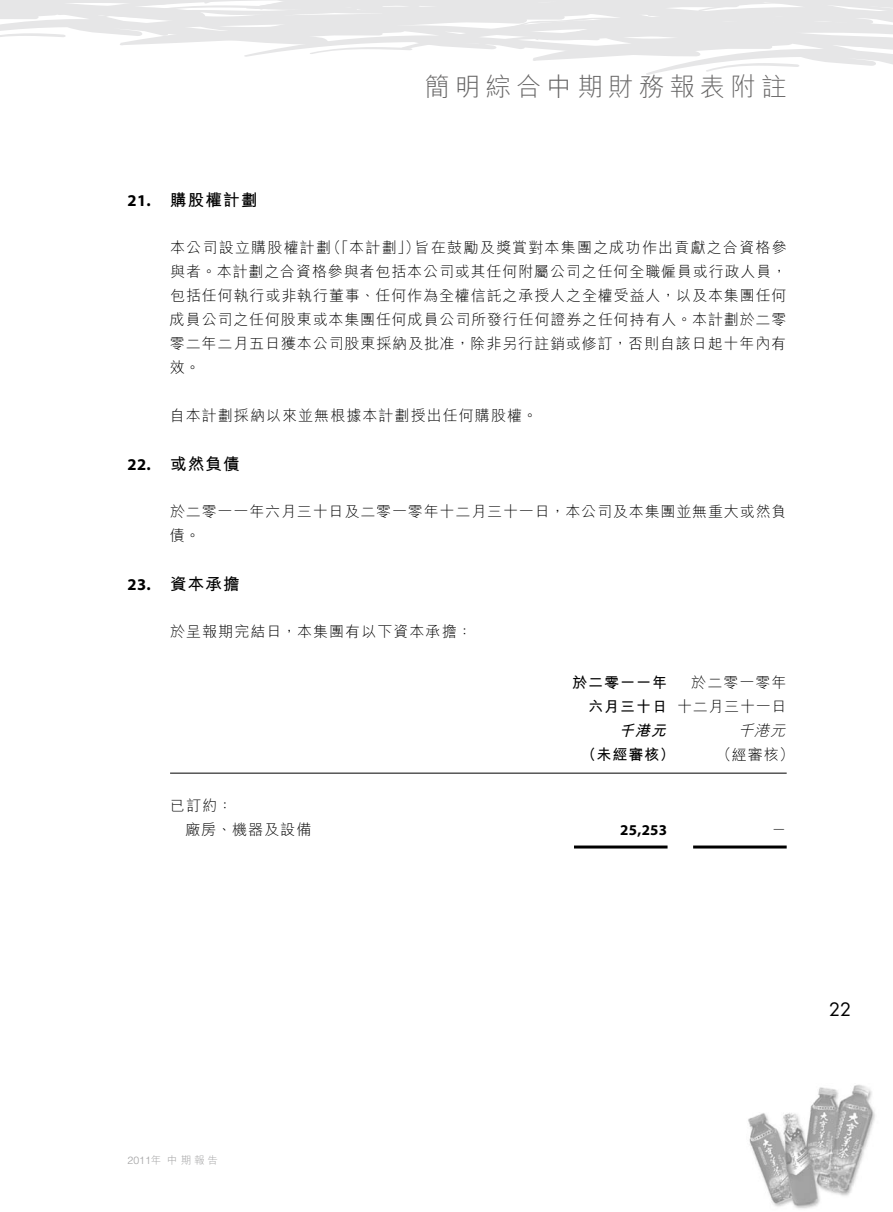
<style>
.page{position:relative;width:893px;height:1212px;background:#fff}
.page>*{position:absolute;margin:0;border:0;box-sizing:border-box;transform-origin:0 0}
.t1{font:300 25.5px "M Hei HK";letter-spacing:.2em;color:#666565}
.t2{font:18px "Futura Std";color:#000}
.t3{font:700 16.5px "M Hei HK";letter-spacing:.07em;color:#000}
.t4{font:700 16.5px "Myriad Pro";color:#000}
.t5{font:300 15px/24px "M Hei HK";letter-spacing:.06em;color:#000}
.t6{font:300 15px "M Hei HK";letter-spacing:.08em;color:#000}
.t7{font:700 15px "M Hei HK";letter-spacing:.07em;color:#000}
.t8{font:700 15px "Myriad Pro";color:#000}
.t9{font:italic 300 15px "M Hei HK";color:#000}
.t10{font:italic 700 15px "M Hei HK";color:#000}
.t11{font:300 10.5px "Helvetica LT Std";color:#9f9fa0}
.t12{font:300 10.5px "M Hei HK";color:#9f9fa0}
.s1{font-family:"M Hei HK"}
</style>
<div class="page">
<img style="left:748px;top:1085px;width:127px;height:124px">
<svg style="left:0;top:0;width:893px;height:75px"></svg>
<hr style="left:170px;top:773px;width:617px;height:1px;background:#000">
<hr style="left:574px;top:845px;width:93px;height:3px;background:#000">
<hr style="left:693px;top:845px;width:94px;height:3px;background:#000">
<h1 class="t1" style="left:425px;top:69px;width:364px">簡明綜合中期財務報表附註</h1>
<p class="t4" style="left:128px;top:190px;width:25px">21.</p>
<p class="t4" style="left:128px;top:454px;width:25px">22.</p>
<p class="t4" style="left:128px;top:574px;width:25px">23.</p>
<p class="t3" style="left:170px;top:188px;width:89px">購股權計劃</p>
<p class="t6" style="left:415px;top:237px;width:374px">旨在鼓勵及獎賞對本集團之成功作出貢獻之合資格參</p>
<p class="t5" style="left:326px;top:235px;width:95px">（「本計劃」）</p>
<p class="t5" style="left:170px;top:235px;width:619px">本公司設立購股權計劃<br>與者。本計劃之合資格參與者包括本公司或其任何附屬公司之任何全職僱員或行政人員，包括任何執行或非執行董事、任何作為全權信託之承授人之全權受益人，以及本集團任何成員公司之任何股東或本集團任何成員公司所發行任何證券之任何持有人。本計劃於二零零二年二月五日獲本公司股東採納及批准，除非另行註銷或修訂，否則自該日起十年內有效。</p>
<p class="t5" style="left:170px;top:403px;width:369px">自本計劃採納以來並無根據本計劃授出任何購股權。</p>
<p class="t3" style="left:170px;top:452px;width:71px">或然負債</p>
<p class="t5" style="left:170px;top:499px;width:618px">於二零一一年六月三十日及二零一零年十二月三十一日，本公司及本集團並無重大或然負債。</p>
<p class="t3" style="left:170px;top:572px;width:71px">資本承擔</p>
<p class="t5" style="left:170px;top:619px;width:303px">於呈報期完結日，本集團有以下資本承擔：</p>
<p class="t5" style="left:170px;top:793px;width:64px">已訂約：</p>
<p class="t5" style="left:185px;top:817px;width:127px">廠房、機器及設備</p>
<p class="t7" style="left:572px;top:671px;width:97px">於二零一一年</p>
<p class="t5" style="left:691px;top:670px;width:97px">於二零一零年</p>
<p class="t7" style="left:588px;top:695px;width:81px">六月三十日</p>
<p class="t5" style="left:677px;top:694px;width:111px">十二月三十一日</p>
<p class="t10" style="left:619px;top:719px;width:54px">千港元</p>
<p class="t9" style="left:738px;top:720px;width:54px">千港元</p>
<p class="t7" style="left:581px;top:743px;width:95px">（未經審核）</p>
<p class="t5" style="left:716px;top:742px;width:79px">（經審核(</p>
<p class="t8" style="left:620px;top:820px;width:49px">25,253</p>
<p class="t5" style="left:772px;top:817px;width:16px">－</p>
<p class="t12" style="left:167px;top:1152px;width:52px">中期報告</p>
<p class="t11" style="left:128px;top:1153px;width:35px">2011<span class="s1">年</span></p>
<p class="t2" style="left:829px;top:998px;width:24px">22</p>
</div>
